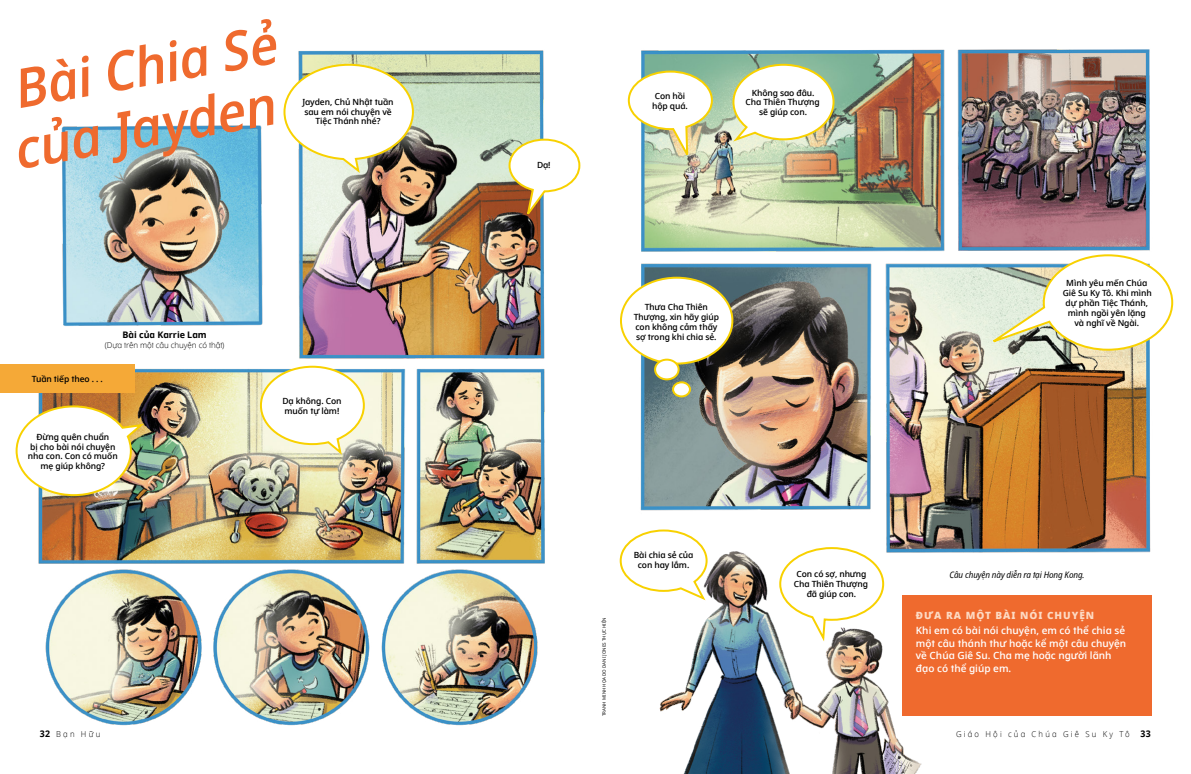
<style>
.page{position:relative;width:1191px;height:774px;background:#fff}
.page>*{position:absolute;margin:0;border:0;box-sizing:border-box;transform-origin:0 0}
.h1_Dots{font:italic 600 54px/60px "Dots Solid Condlds Lat";color:#ef6a2e}
.p1_aside_sidebar_fir{font:600 10px/12.7px "Dots Solidlds Lat";color:#fff}
.p1_title_aside_sideb{font:800 10px "Dots Solidlds Lat";letter-spacing:.1em;color:#fddac3}
.t1{font:italic 9px "Dots Solid Condlds Lat";letter-spacing:-.01em;color:#000}
.p1_author-name{font:700 9px "Dots Solidlds Lat";letter-spacing:-.005em;color:#000}
.p1{font:600 8.5px/9.8px "Dots Solidlds Lat";letter-spacing:-.01em;color:#000;text-align:center}
.t2{font:300 8.2px "Dots Solidlds Lat";letter-spacing:.28em;color:#000;scale:.95 1}
.p1_author-role{font:300 8px "Dots Solidlds Lat";letter-spacing:-.005em;color:#000}
.t3{font:4.5px "Dots Solidlds Lat";color:#000}
.s1{font-weight:700;font-size:9.2px}
</style>
<div class="page">
<img style="left:634px;top:49px;width:518px;height:667px">
<img style="left:38px;top:50px;width:507px;height:676px">
<div style="left:901px;top:595px;width:250px;height:121px;background:#ef6a2e"></div>
<div style="left:621px;top:278px;width:111px;height:86px;background:#fff;border-radius:50%"></div>
<div style="left:620px;top:277px;width:113px;height:88px;border:2px solid #f8d100;border-radius:50%"></div>
<div style="left:655px;top:360px;width:23px;height:19px;background:#fff;border-radius:50%"></div>
<div style="left:654px;top:359px;width:25px;height:21px;border:2px solid #f8d100;border-radius:50%"></div>
<div style="left:673px;top:382px;width:17px;height:14px;background:#fff;border-radius:50%"></div>
<div style="left:672px;top:381px;width:19px;height:16px;border:2px solid #f8d100;border-radius:50%"></div>
<div style="left:0;top:364px;width:134px;height:29px;background:#f5a937"></div>
<svg style="left:282px;top:63px;width:133px;height:112px"></svg>
<svg style="left:507px;top:138px;width:74px;height:84px"></svg>
<img style="left:15px;top:404px;width:132px;height:93px">
<svg style="left:259px;top:365px;width:107px;height:92px"></svg>
<svg style="left:627px;top:70px;width:87px;height:93px"></svg>
<svg style="left:730px;top:63px;width:105px;height:81px"></svg>
<svg style="left:979px;top:253px;width:195px;height:99px"></svg>
<svg style="left:619px;top:528px;width:89px;height:54px"></svg>
<svg style="left:778px;top:546px;width:107px;height:5px"></svg>
<img style="left:632px;top:551px;width:290px;height:223px">
<p class="h1_Dots" style="left:-3px;top:62px;width:278px;rotate:-10deg">Bài Chia Sẻ của Jayden</p>
<p class="p1" style="left:302px;top:97px;width:92px">Jayden, Chủ Nhật tuần sau em nói chuyện về<br>Tiệc Thánh nhé?</p>
<p class="p1_author-name" style="left:123px;top:328px;width:86px">Bài của Karrie Lam</p>
<p class="p1_author-role" style="left:105px;top:340px;width:121px">(Dựa trên một câu chuyện có thật)</p>
<p class="p1" style="left:32px;top:374px;width:73px">Tuần tiếp theo . . .</p>
<p class="p1" style="left:28px;top:432px;width:91px">Đừng quên chuẩn<br>bị cho bài nói chuyện nha con. Con có muốn mẹ giúp không?</p>
<p class="p1" style="left:282px;top:396px;width:61px;text-align:left">Dạ không. Con muốn tự làm!</p>
<p class="p1" style="left:537px;top:160px;width:15px">Dạ!</p>
<p class="p1" style="left:652px;top:91px;width:37px;text-align:left">Con hồi hộp quá.</p>
<p class="p1" style="left:745px;top:88px;width:75px">Không sao đâu.<br>Cha Thiên Thượng sẽ giúp con.</p>
<p class="p1" style="left:634px;top:302px;width:87px">Thưa Cha Thiên<br>Thượng, xin hãy giúp con không cảm thấy sợ trong khi chia sẻ.</p>
<p class="p1" style="left:1062px;top:278px;width:91px">Mình yêu mến Chúa<br>Giê Su Ky Tô. Khi mình dự phần Tiệc Thánh, mình ngồi yên lặng và nghĩ về Ngài.</p>
<p class="t3" style="left:601px;top:716px;width:100px;rotate:-90deg">TRANH MINH HỌA DO DANI JONES THỰC HIỆN</p>
<p class="p1" style="left:634px;top:550px;width:61px">Bài chia sẻ của con hay lắm.</p>
<p class="p1" style="left:794px;top:569px;width:75px">Con có sợ, nhưng<br>Cha Thiên Thượng đã giúp con.</p>
<p class="t1" style="left:949px;top:568px;width:137px">Câu chuyện này diễn ra tại Hong Kong.</p>
<p class="p1_title_aside_sideb" style="left:916px;top:607px;width:180px">ĐƯA RA MỘT BÀI NÓI CHUYỆN</p>
<p class="p1_aside_sidebar_fir" style="left:916px;top:624px;width:212px">Khi em có bài nói chuyện, em có thể chia sẻ một câu thánh thư hoặc kể một câu chuyện về Chúa Giê Su. Cha mẹ hoặc người lãnh đạo có thể giúp em.</p>
<p class="t2" style="left:40px;top:728px;width:65px"><span class="s1">32</span> Bạn Hữu</p>
<p class="t2" style="left:956px;top:728px;width:206px">Giáo Hội của Chúa Giê Su Ky Tô <span class="s1">33</span></p>
</div>
